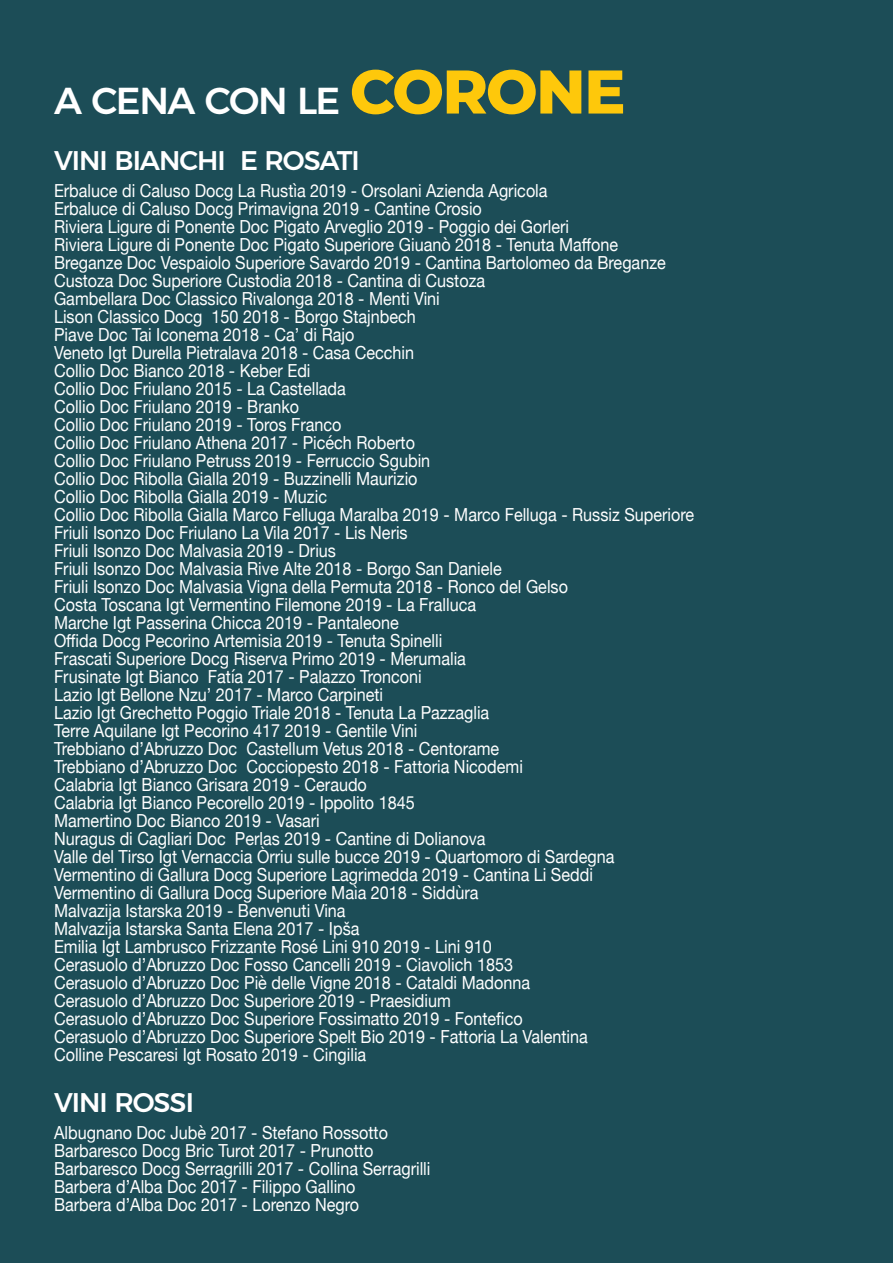
<style>
.page{position:relative;width:893px;height:1263px;background:#1c4d57}
.page>*{position:absolute;margin:0;border:0;box-sizing:border-box;transform-origin:0 0}
.t1{font:500 37.5px "Montserrat";letter-spacing:-.04em;color:#fff}
.t2{font:500 27px "Montserrat";letter-spacing:-.04em;color:#fff}
.t3{font:18px/18px "Helvetica Neue";color:#fff;scale:.9 1}
.s1{font-weight:800;font-size:61.5px;color:#fec80b}
</style>
<div class="page">
<h1 class="t1" style="left:54px;top:70px;width:573px">A CENA CON LE <span class="s1">CORONE</span></h1>
<h2 class="t2" style="left:54px;top:139px;width:307px">VINI BIANCHI E ROSATI</h2>
<p class="t3" style="left:54px;top:183px;width:713px">Erbaluce di Caluso Docg La Rustìa 2019 - Orsolani Azienda Agricola<br>Erbaluce di Caluso Docg Primavigna 2019 - Cantine Crosio<br>Riviera Ligure di Ponente Doc Pigato Arveglio 2019 - Poggio dei Gorleri<br>Riviera Ligure di Ponente Doc Pigato Superiore Giuanò 2018 - Tenuta Maffone<br>Breganze Doc Vespaiolo Superiore Savardo 2019 - Cantina Bartolomeo da Breganze Custoza Doc Superiore Custodia 2018 - Cantina di Custoza<br>Gambellara Doc Classico Rivalonga 2018 - Menti Vini<br>Lison Classico Docg 150 2018 - Borgo Stajnbech<br>Piave Doc Tai Iconema 2018 - Ca’ di Rajo<br>Veneto Igt Durella Pietralava 2018 - Casa Cecchin<br>Collio Doc Bianco 2018 - Keber Edi<br>Collio Doc Friulano 2015 - La Castellada<br>Collio Doc Friulano 2019 - Branko<br>Collio Doc Friulano 2019 - Toros Franco<br>Collio Doc Friulano Athena 2017 - Picéch Roberto<br>Collio Doc Friulano Petruss 2019 - Ferruccio Sgubin<br>Collio Doc Ribolla Gialla 2019 - Buzzinelli Maurizio<br>Collio Doc Ribolla Gialla 2019 - Muzic<br>Collio Doc Ribolla Gialla Marco Felluga Maralba 2019 - Marco Felluga - Russiz Superiore Friuli Isonzo Doc Friulano La Vila 2017 - Lis Neris<br>Friuli Isonzo Doc Malvasia 2019 - Drius<br>Friuli Isonzo Doc Malvasia Rive Alte 2018 - Borgo San Daniele<br>Friuli Isonzo Doc Malvasia Vigna della Permuta 2018 - Ronco del Gelso<br>Costa Toscana Igt Vermentino Filemone 2019 - La Fralluca<br>Marche Igt Passerina Chicca 2019 - Pantaleone<br>Offida Docg Pecorino Artemisia 2019 - Tenuta Spinelli<br>Frascati Superiore Docg Riserva Primo 2019 - Merumalia<br>Frusinate Igt Bianco Fatía 2017 - Palazzo Tronconi<br>Lazio Igt Bellone Nzu’ 2017 - Marco Carpineti<br>Lazio Igt Grechetto Poggio Triale 2018 - Tenuta La Pazzaglia<br>Terre Aquilane Igt Pecorino 417 2019 - Gentile Vini<br>Trebbiano d’Abruzzo Doc Castellum Vetus 2018 - Centorame<br>Trebbiano d’Abruzzo Doc Cocciopesto 2018 - Fattoria Nicodemi<br>Calabria Igt Bianco Grisara 2019 - Ceraudo<br>Calabria Igt Bianco Pecorello 2019 - Ippolito 1845<br>Mamertino Doc Bianco 2019 - Vasari<br>Nuragus di Cagliari Doc Perlas 2019 - Cantine di Dolianova<br>Valle del Tirso Igt Vernaccia Òrriu sulle bucce 2019 - Quartomoro di Sardegna Vermentino di Gallura Docg Superiore Lagrimedda 2019 - Cantina Li Seddi<br>Vermentino di Gallura Docg Superiore Maìa 2018 - Siddùra<br>Malvazija Istarska 2019 - Benvenuti Vina<br>Malvazija Istarska Santa Elena 2017 - Ipša<br>Emilia Igt Lambrusco Frizzante Rosé Lini 910 2019 - Lini 910<br>Cerasuolo d’Abruzzo Doc Fosso Cancelli 2019 - Ciavolich 1853<br>Cerasuolo d’Abruzzo Doc Piè delle Vigne 2018 - Cataldi Madonna<br>Cerasuolo d’Abruzzo Doc Superiore 2019 - Praesidium<br>Cerasuolo d’Abruzzo Doc Superiore Fossimatto 2019 - Fontefico<br>Cerasuolo d’Abruzzo Doc Superiore Spelt Bio 2019 - Fattoria La Valentina<br>Colline Pescaresi Igt Rosato 2019 - Cingilia</p>
<h2 class="t2" style="left:54px;top:1080px;width:141px">VINI ROSSI</h2>
<p class="t3" style="left:54px;top:1124px;width:420px">Albugnano Doc Jubè 2017 - Stefano Rossotto Barbaresco Docg Bric Turot 2017 - Prunotto Barbaresco Docg Serragrilli 2017 - Collina Serragrilli Barbera d’Alba Doc 2017 - Filippo Gallino<br>Barbera d’Alba Doc 2017 - Lorenzo Negro</p>
</div>
